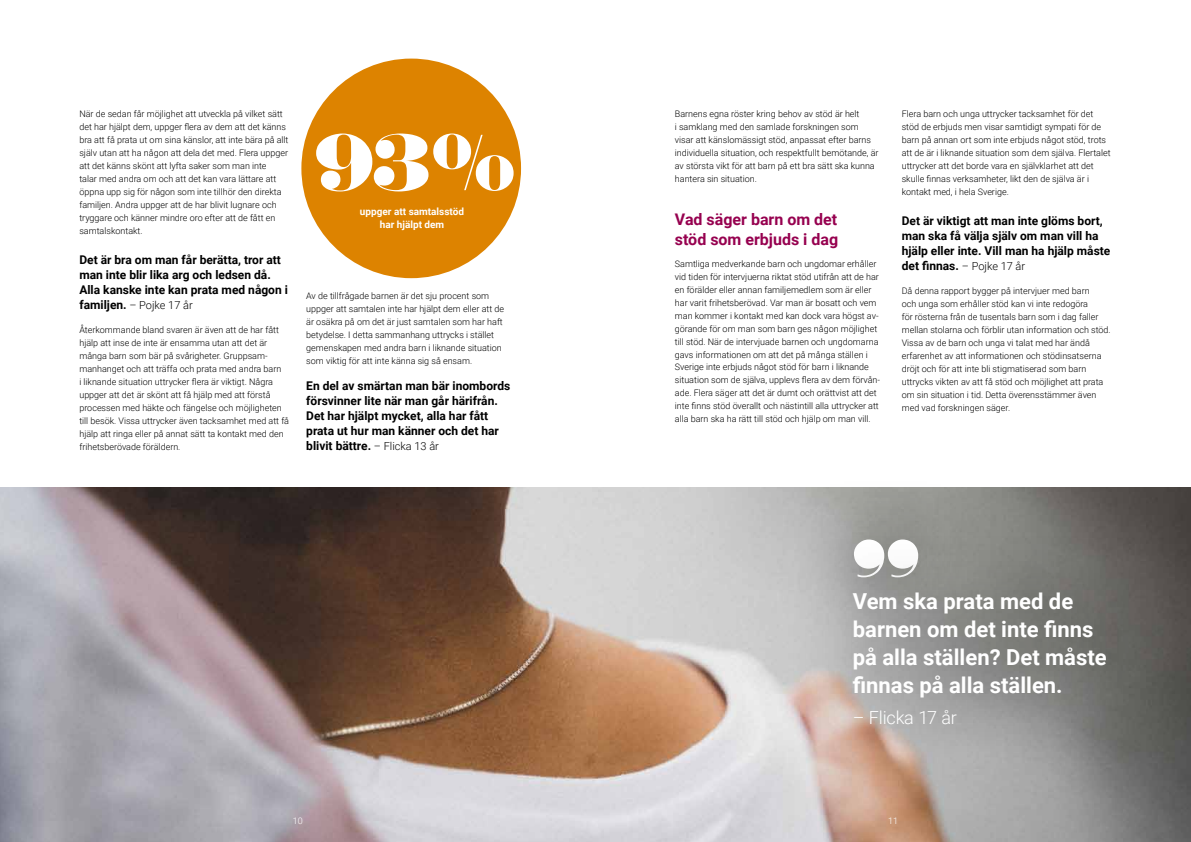
<style>
.page{position:relative;width:1191px;height:842px;background:#fff}
.page>*{position:absolute;margin:0;border:0;box-sizing:border-box;transform-origin:0 0}
.t1{font:110px "Sahara Bodoni";color:#fff}
.t2{font:73px "Sahara Bodoni";color:#fff}
.t3{font:700 22px/28px "Roboto";color:#fff}
.t4{font:300 18px "Roboto";letter-spacing:-.01em;color:#fff}
.t5{font:700 16px/20px "Roboto";color:#96004f}
.t6{font:700 12px/15px "Roboto";color:#000}
.t7{font:300 11px "Roboto";color:#000}
.t8{font:700 10px/13px "Roboto";color:#fff;text-align:center}
.t9{font:300 9px/13px "Roboto";color:#000}
.t10{font:300 9px "Roboto";color:#fff}
.s1{font-weight:700;font-size:12px}
.s2{font-weight:300;font-size:11px}
</style>
<div class="page">
<img style="left:0;top:488px;width:1191px;height:354px">
<div style="left:795px;top:479px;width:182px;height:155px;background:#000;opacity:.62"></div>
<div style="left:793px;top:534px;width:368px;height:248px;background:#000;opacity:.62"></div>
<div style="left:301px;top:59px;width:220px;height:219px;background:#dd8300;border-radius:50%"></div>
<p class="t9" style="left:79px;top:107px;width:211px">När de sedan får möjlighet att utveckla på vilket sätt det har hjälpt dem, uppger flera av dem att det känns bra att få prata ut om sina känslor, att inte bära på allt själv utan att ha någon att dela det med. Flera uppger att det känns skönt att lyfta saker som man inte<br>talar med andra om och att det kan vara lättare att öppna upp sig för någon som inte tillhör den direkta familjen. Andra uppger att de har blivit lugnare och tryggare och känner mindre oro efter att de fått en samtalskontakt.</p>
<h3 class="t6" style="left:79px;top:251px;width:210px">Det är bra om man får berätta, tror att man inte blir lika arg och ledsen då.<br>Alla kanske inte kan prata med någon i</h3>
<p class="t7" style="left:79px;top:297px;width:115px"><span class="s1">familjen.</span> – Pojke 17 år</p>
<p class="t9" style="left:79px;top:323px;width:211px">Återkommande bland svaren är även att de har fått hjälp att inse de inte är ensamma utan att det är många barn som bär på svårigheter. Gruppsam&shy;manhanget och att träffa och prata med andra barn<br>i liknande situation uttrycker flera är viktigt. Några uppger att det är skönt att få hjälp med att förstå processen med häkte och fängelse och möjligheten till besök. Vissa uttrycker även tacksamhet med att få hjälp att ringa eller på annat sätt ta kontakt med den frihetsberövade föräldern.</p>
<h2 class="t2" style="left:315px;top:112px;width:201px">93%</h2>
<p class="t8" style="left:360px;top:205px;width:106px">uppger att samtalsstöd har hjälpt dem</p>
<p class="t9" style="left:306px;top:289px;width:199px">Av de tillfrågade barnen är det sju procent som uppger att samtalen inte har hjälpt dem eller att de är osäkra på om det är just samtalen som har haft betydelse. I detta sammanhang uttrycks i stället gemenskapen med andra barn i liknande situation som viktig för att inte känna sig så ensam.</p>
<h3 class="t6" style="left:306px;top:378px;width:206px">En del av smärtan man bär inombords försvinner lite när man går härifrån.<br>Det har hjälpt mycket, alla har fått prata ut hur man känner och det har blivit bättre. <span class="s2">– Flicka 13 år</span></h3>
<p class="t9" style="left:675px;top:107px;width:205px">Barnens egna röster kring behov av stöd är helt<br>i samklang med den samlade forskningen som visar att känslomässigt stöd, anpassat efter barns individuella situation, och respektfullt bemötande, är av största vikt för att barn på ett bra sätt ska kunna hantera sin situation.</p>
<h3 class="t5" style="left:675px;top:209px;width:165px">Vad säger barn om det stöd som erbjuds i dag</h3>
<p class="t9" style="left:675px;top:256px;width:207px">Samtliga medverkande barn och ungdomar erhåller vid tiden för intervjuerna riktat stöd utifrån att de har en förälder eller annan familjemedlem som är eller har varit frihetsberövad. Var man är bosatt och vem man kommer i kontakt med kan dock vara högst av&shy;görande för om man som barn ges någon möjlighet till stöd. När de intervjuade barnen och ungdomarna gavs informationen om att det på många ställen i Sverige inte erbjuds något stöd för barn i liknande situation som de själva, upplevs flera av dem förvån&shy;ade. Flera säger att det är dumt och orättvist att det inte finns stöd överallt och nästintill alla uttrycker att alla barn ska ha rätt till stöd och hjälp om man vill.</p>
<p class="t9" style="left:901px;top:107px;width:210px">Flera barn och unga uttrycker tacksamhet för det stöd de erbjuds men visar samtidigt sympati för de barn på annan ort som inte erbjuds något stöd, trots att de är i liknande situation som dem själva. Flertalet uttrycker att det borde vara en självklarhet att det skulle finnas verksamheter, likt den de själva är i kontakt med, i hela Sverige.</p>
<h3 class="t6" style="left:901px;top:212px;width:210px">Det är viktigt att man inte glöms bort, man ska få välja själv om man vill ha hjälp eller inte. Vill man ha hjälp måste det finnas. <span class="s2">– Pojke 17 år</span></h3>
<p class="t9" style="left:901px;top:284px;width:210px">Då denna rapport bygger på intervjuer med barn<br>och unga som erhåller stöd kan vi inte redogöra<br>för rösterna från de tusentals barn som i dag faller mellan stolarna och förblir utan information och stöd.<br>Vissa av de barn och unga vi talat med har ändå erfarenhet av att informationen och stödinsatserna dröjt och för att inte bli stigmatiserad som barn uttrycks vikten av att få stöd och möjlighet att prata om sin situation i tid. Detta överensstämmer även med vad forskningen säger.</p>
<h1 class="t1" style="left:853px;top:507px;width:68px">”</h1>
<h3 class="t3" style="left:853px;top:586px;width:255px">Vem ska prata med de barnen om det inte finns på alla ställen? Det måste finnas på alla ställen.</h3>
<h3 class="t4" style="left:853px;top:704px;width:106px">– Flicka 17 år</h3>
<p class="t10" style="left:293px;top:814px;width:11px">10</p>
<p class="t10" style="left:888px;top:814px;width:11px">11</p>
</div>
